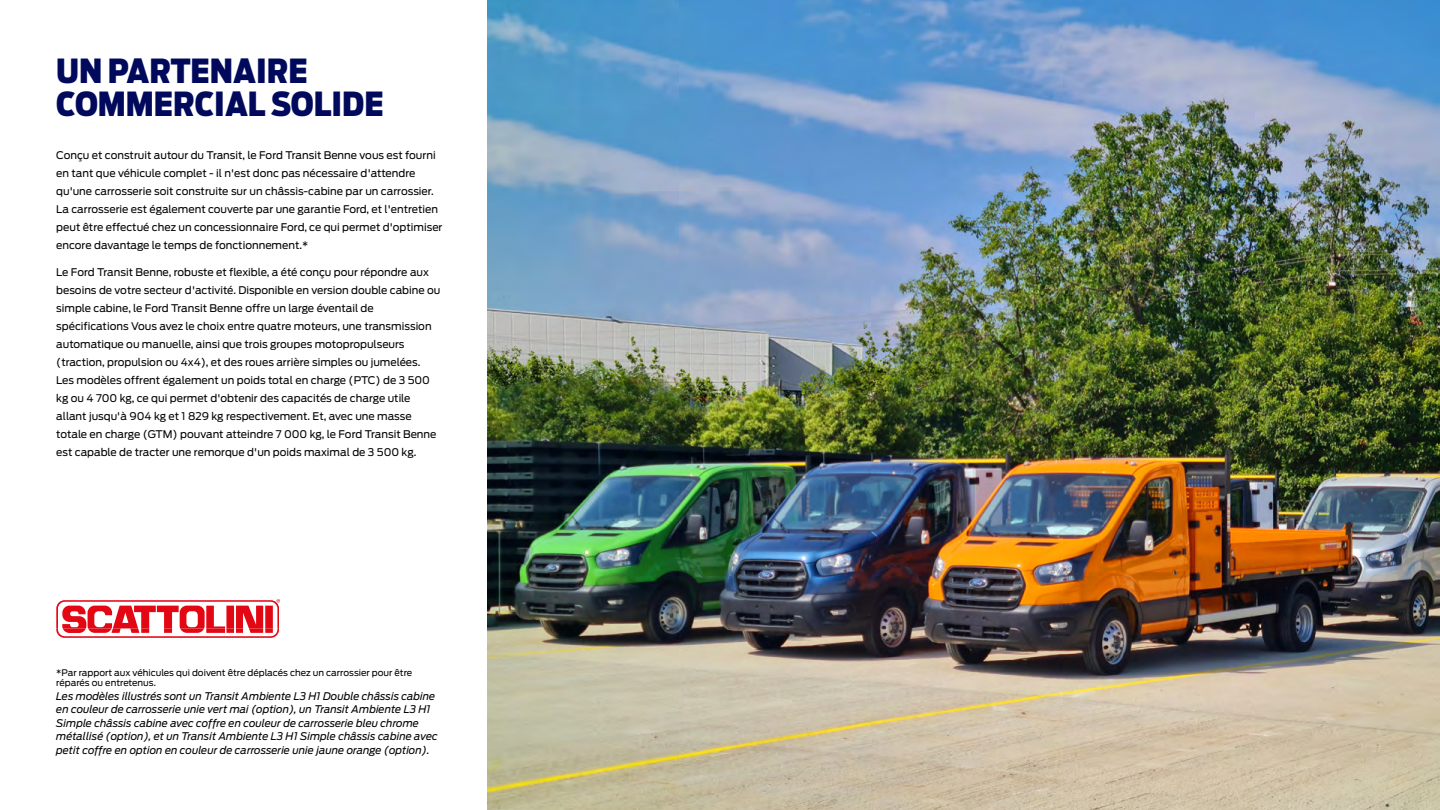
<style>
.page{position:relative;width:1440px;height:810px;background:#fff}
.page>*{position:absolute;margin:0;border:0;box-sizing:border-box;transform-origin:0 0}
.t1{font:900 33px/33px "Ford Antenna Cond";color:#00095b}
.t2{font:10.5px/18px "Ford Antenna";color:#000}
.t3{font:italic 10.5px/13.5px "Ford Antenna";color:#000}
.t4{font:9px/10.5px "Ford Antenna";color:#000}
</style>
<div class="page">
<img style="left:488px;top:0;width:952px;height:810px">
<svg style="left:56px;top:599px;width:224px;height:39px"></svg>
<h1 class="t1" style="left:56px;top:50px;width:329px">UN PARTENAIRE<br>COMMERCIAL SOLIDE</h1>
<p class="t2" style="left:56px;top:145px;width:388px">Conçu et construit autour du Transit, le Ford Transit Benne vous est fourni en tant que véhicule complet - il n'est donc pas nécessaire d'attendre qu'une carrosserie soit construite sur un châssis-cabine par un carrossier.<br>La carrosserie est également couverte par une garantie Ford, et l'entretien peut être effectué chez un concessionnaire Ford, ce qui permet d'optimiser encore davantage le temps de fonctionnement.*</p>
<p class="t2" style="left:56px;top:262px;width:386px">Le Ford Transit Benne, robuste et flexible, a été conçu pour répondre aux besoins de votre secteur d'activité. Disponible en version double cabine ou simple cabine, le Ford Transit Benne offre un large éventail de spécifications Vous avez le choix entre quatre moteurs, une transmission automatique ou manuelle, ainsi que trois groupes motopropulseurs (traction, propulsion ou 4x4), et des roues arrière simples ou jumelées.<br>Les modèles offrent également un poids total en charge (PTC) de 3 500 kg ou 4 700 kg, ce qui permet d'obtenir des capacités de charge utile allant jusqu'à 904 kg et 1 829 kg respectivement. Et, avec une masse totale en charge (GTM) pouvant atteindre 7 000 kg, le Ford Transit Benne est capable de tracter une remorque d'un poids maximal de 3 500 kg.</p>
<p class="t4" style="left:56px;top:666px;width:358px">*Par rapport aux véhicules qui doivent être déplacés chez un carrossier pour être réparés ou entretenus.</p>
<p class="t3" style="left:56px;top:688px;width:383px">Les modèles illustrés sont un Transit Ambiente L3 H1 Double châssis cabine en couleur de carrosserie unie vert mai (option), un Transit Ambiente L3 H1<br>Simple châssis cabine avec coffre en couleur de carrosserie bleu chrome métallisé (option), et un Transit Ambiente L3 H1 Simple châssis cabine avec petit coffre en option en couleur de carrosserie unie jaune orange (option).</p>
</div>
